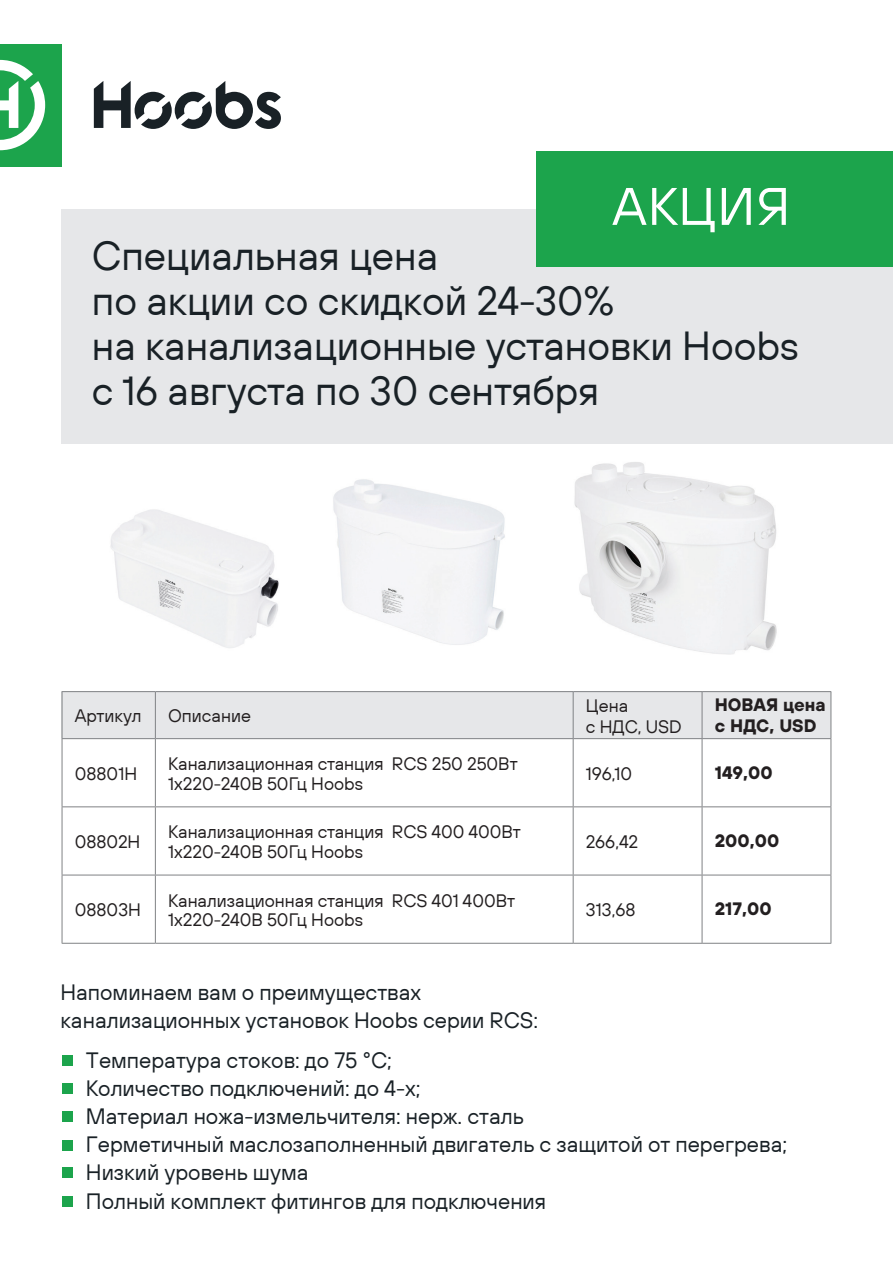
<style>
.page{position:relative;width:893px;height:1263px;background:#fff}
.page>*{position:absolute;margin:0;border:0;box-sizing:border-box;transform-origin:0 0}
.t1{font:52.8px "TT Hoves Pro";letter-spacing:.025em;color:#fff}
.t2{font:40.5px/45px "TT Hoves Pro";color:#192126}
.t3{font:22.2px/28px "TT Hoves Pro";color:#192126}
.t4{font:18px/19.5px "TT Hoves Pro";color:#231f20}
.t5{font:700 18px/21.6px "TT Hoves";color:#231f20}
</style>
<div class="page">
<img style="left:110px;top:509px;width:169px;height:139px">
<img style="left:333px;top:479px;width:172px;height:166px">
<img style="left:574px;top:462px;width:203px;height:193px">
<div style="left:61px;top:209px;width:832px;height:235px;background:#e6e7e9"></div>
<div style="left:0;top:44px;width:61px;height:122px;background:#1ca44c"></div>
<svg style="left:94px;top:81px;width:187px;height:48px"></svg>
<svg style="left:0;top:60px;width:45px;height:90px"></svg>
<div style="left:537px;top:151px;width:356px;height:116px;background:#1ca44c"></div>
<div style="left:62px;top:1055px;width:11px;height:11px;background:#1ca44c"></div>
<div style="left:62px;top:1083px;width:11px;height:11px;background:#1ca44c"></div>
<div style="left:62px;top:1111px;width:11px;height:11px;background:#1ca44c"></div>
<div style="left:62px;top:1140px;width:11px;height:11px;background:#1ca44c"></div>
<div style="left:62px;top:1167px;width:11px;height:11px;background:#1ca44c"></div>
<div style="left:62px;top:1196px;width:11px;height:11px;background:#1ca44c"></div>
<div style="left:62px;top:691px;width:769px;height:47px;background:#e6e7e9"></div>
<hr style="left:62px;top:691px;width:93px;height:1px;background:#808285">
<hr style="left:62px;top:692px;width:1px;height:46px;background:#808285">
<hr style="left:155px;top:691px;width:418px;height:1px;background:#808285">
<hr style="left:155px;top:692px;width:1px;height:46px;background:#808285">
<hr style="left:573px;top:691px;width:129px;height:1px;background:#808285">
<hr style="left:573px;top:692px;width:1px;height:46px;background:#808285">
<hr style="left:702px;top:691px;width:129px;height:1px;background:#808285">
<hr style="left:702px;top:692px;width:1px;height:46px;background:#808285">
<hr style="left:831px;top:692px;width:1px;height:46px;background:#808285">
<hr style="left:62px;top:738px;width:93px;height:1px;background:#808285">
<hr style="left:62px;top:739px;width:1px;height:67px;background:#808285">
<hr style="left:155px;top:738px;width:418px;height:1px;background:#808285">
<hr style="left:155px;top:739px;width:1px;height:67px;background:#808285">
<hr style="left:573px;top:738px;width:129px;height:1px;background:#808285">
<hr style="left:573px;top:739px;width:1px;height:67px;background:#808285">
<hr style="left:702px;top:738px;width:129px;height:1px;background:#808285">
<hr style="left:702px;top:739px;width:1px;height:67px;background:#808285">
<hr style="left:831px;top:739px;width:1px;height:67px;background:#808285">
<hr style="left:62px;top:806px;width:93px;height:1px;background:#808285">
<hr style="left:62px;top:807px;width:1px;height:68px;background:#808285">
<hr style="left:155px;top:806px;width:418px;height:1px;background:#808285">
<hr style="left:155px;top:807px;width:1px;height:68px;background:#808285">
<hr style="left:573px;top:806px;width:129px;height:1px;background:#808285">
<hr style="left:573px;top:807px;width:1px;height:68px;background:#808285">
<hr style="left:702px;top:806px;width:129px;height:1px;background:#808285">
<hr style="left:702px;top:807px;width:1px;height:68px;background:#808285">
<hr style="left:831px;top:807px;width:1px;height:68px;background:#808285">
<hr style="left:62px;top:875px;width:93px;height:1px;background:#808285">
<hr style="left:62px;top:875px;width:1px;height:68px;background:#808285">
<hr style="left:155px;top:875px;width:418px;height:1px;background:#808285">
<hr style="left:155px;top:875px;width:1px;height:68px;background:#808285">
<hr style="left:573px;top:875px;width:129px;height:1px;background:#808285">
<hr style="left:573px;top:875px;width:1px;height:68px;background:#808285">
<hr style="left:702px;top:875px;width:129px;height:1px;background:#808285">
<hr style="left:702px;top:875px;width:1px;height:68px;background:#808285">
<hr style="left:831px;top:875px;width:1px;height:68px;background:#808285">
<hr style="left:62px;top:943px;width:93px;height:1px;background:#808285">
<hr style="left:155px;top:943px;width:418px;height:1px;background:#808285">
<hr style="left:573px;top:943px;width:129px;height:1px;background:#808285">
<hr style="left:702px;top:943px;width:129px;height:1px;background:#808285">
<h1 class="t1" style="left:612px;top:173px;width:179px">АКЦИЯ</h1>
<h2 class="t2" style="left:92px;top:233px;width:708px">Специальная цена<br>по акции со скидкой 24-30%<br>на канализационные установки Hoobs с 16 августа по 30 сентября</h2>
<p class="t4" style="left:75px;top:706px;width:68px">Артикул</p>
<p class="t4" style="left:168px;top:706px;width:84px">Описание</p>
<p class="t4" style="left:586px;top:694px;width:97px;line-height:21.6px">Цена<br>с НДС, USD</p>
<p class="t5" style="left:715px;top:693px;width:112px">НОВАЯ цена с НДС, USD</p>
<p class="t4" style="left:75px;top:763px;width:64px">08801H</p>
<p class="t4" style="left:168px;top:754px;width:351px">Канализационная станция RCS 250 250Вт<br>1x220-240В 50Гц Hoobs</p>
<p class="t4" style="left:586px;top:763px;width:48px">196,10</p>
<p class="t5" style="left:715px;top:761px;width:59px">149,00</p>
<p class="t4" style="left:75px;top:832px;width:67px">08802H</p>
<p class="t4" style="left:168px;top:822px;width:354px">Канализационная станция RCS 400 400Вт<br>1x220-240В 50Гц Hoobs</p>
<p class="t4" style="left:586px;top:832px;width:54px">266,42</p>
<p class="t5" style="left:715px;top:829px;width:66px">200,00</p>
<p class="t4" style="left:75px;top:900px;width:68px">08803H</p>
<p class="t4" style="left:168px;top:890px;width:349px">Канализационная станция RCS 401 400Вт<br>1x220-240В 50Гц Hoobs</p>
<p class="t4" style="left:586px;top:900px;width:51px">313,68</p>
<p class="t5" style="left:715px;top:897px;width:58px">217,00</p>
<p class="t3" style="left:60px;top:978px;width:479px">Напоминаем вам о преимуществах канализационных установок Hoobs серии RCS:</p>
<p class="t3" style="left:86px;top:1046px;width:703px">Температура стоков: до 75 °С;<br>Количество подключений: до 4-х;<br>Материал ножа-измельчителя: нерж. сталь<br>Герметичный маслозаполненный двигатель с защитой от перегрева; Низкий уровень шума<br>Полный комплект фитингов для подключения</p>
</div>
